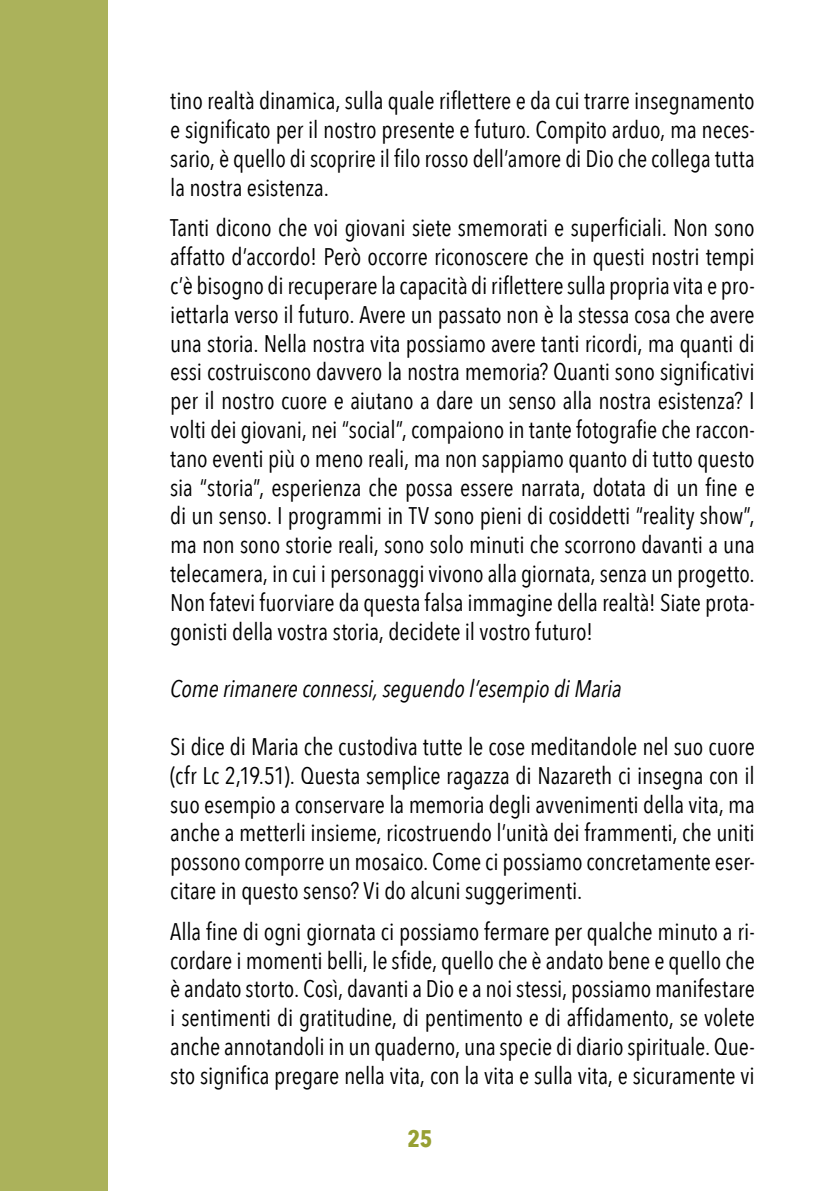
<style>
.page{position:relative;width:840px;height:1191px;background:#fff}
.page>*{position:absolute;margin:0;border:0;box-sizing:border-box;transform-origin:0 0}
.t1{font:24px/28.8px "Avenir Next Condensed";letter-spacing:-.005em;color:#000;text-align:justify}
.t2{font:italic 24px "Avenir Next Condensed";letter-spacing:-.005em;color:#000}
.t3{font:700 24px "Avenir Next Condensed";color:#97a033}
</style>
<div class="page">
<div style="left:0;top:0;width:108px;height:1191px;background:#abb25b"></div>
<p class="t1" style="left:170px;top:85px;width:585px">tino realtà dinamica, sulla quale riflettere e da cui trarre insegnamento e significato per il nostro presente e futuro. Compito arduo, ma neces&shy;sario, è quello di scoprire il filo rosso dell’amore di Dio che collega tutta la nostra esistenza.</p>
<p class="t1" style="left:170px;top:212px;width:586px">Tanti dicono che voi giovani siete smemorati e superficiali. Non sono affatto d’accordo! Però occorre riconoscere che in questi nostri tempi c’è bisogno di recuperare la capacità di riflettere sulla propria vita e pro&shy;iettarla verso il futuro. Avere un passato non è la stessa cosa che avere una storia. Nella nostra vita possiamo avere tanti ricordi, ma quanti di essi costruiscono davvero la nostra memoria? Quanti sono significativi per il nostro cuore e aiutano a dare un senso alla nostra esistenza? I volti dei giovani, nei “social”, compaiono in tante fotografie che raccon&shy;tano eventi più o meno reali, ma non sappiamo quanto di tutto questo sia “storia”, esperienza che possa essere narrata, dotata di un fine e di un senso. I programmi in TV sono pieni di cosiddetti “reality show”, ma non sono storie reali, sono solo minuti che scorrono davanti a una telecamera, in cui i personaggi vivono alla giornata, senza un progetto.<br>Non fatevi fuorviare da questa falsa immagine della realtà! Siate prota&shy;gonisti della vostra storia, decidete il vostro futuro!</p>
<p class="t2" style="left:170px;top:674px;width:452px">Come rimanere connessi, seguendo l’esempio di Maria</p>
<p class="t1" style="left:170px;top:731px;width:585px">Si dice di Maria che custodiva tutte le cose meditandole nel suo cuore (cfr Lc 2,19.51). Questa semplice ragazza di Nazareth ci insegna con il suo esempio a conservare la memoria degli avvenimenti della vita, ma anche a metterli insieme, ricostruendo l’unità dei frammenti, che uniti possono comporre un mosaico. Come ci possiamo concretamente eser&shy;citare in questo senso? Vi do alcuni suggerimenti.</p>
<p class="t1" style="left:170px;top:916px;width:585px">Alla fine di ogni giornata ci possiamo fermare per qualche minuto a ri&shy;cordare i momenti belli, le sfide, quello che è andato bene e quello che è andato storto. Così, davanti a Dio e a noi stessi, possiamo manifestare i sentimenti di gratitudine, di pentimento e di affidamento, se volete anche annotandoli in un quaderno, una specie di diario spirituale. Que&shy;sto significa pregare nella vita, con la vita e sulla vita, e sicuramente vi</p>
<p class="t3" style="left:407px;top:1123px;width:26px">25</p>
</div>
